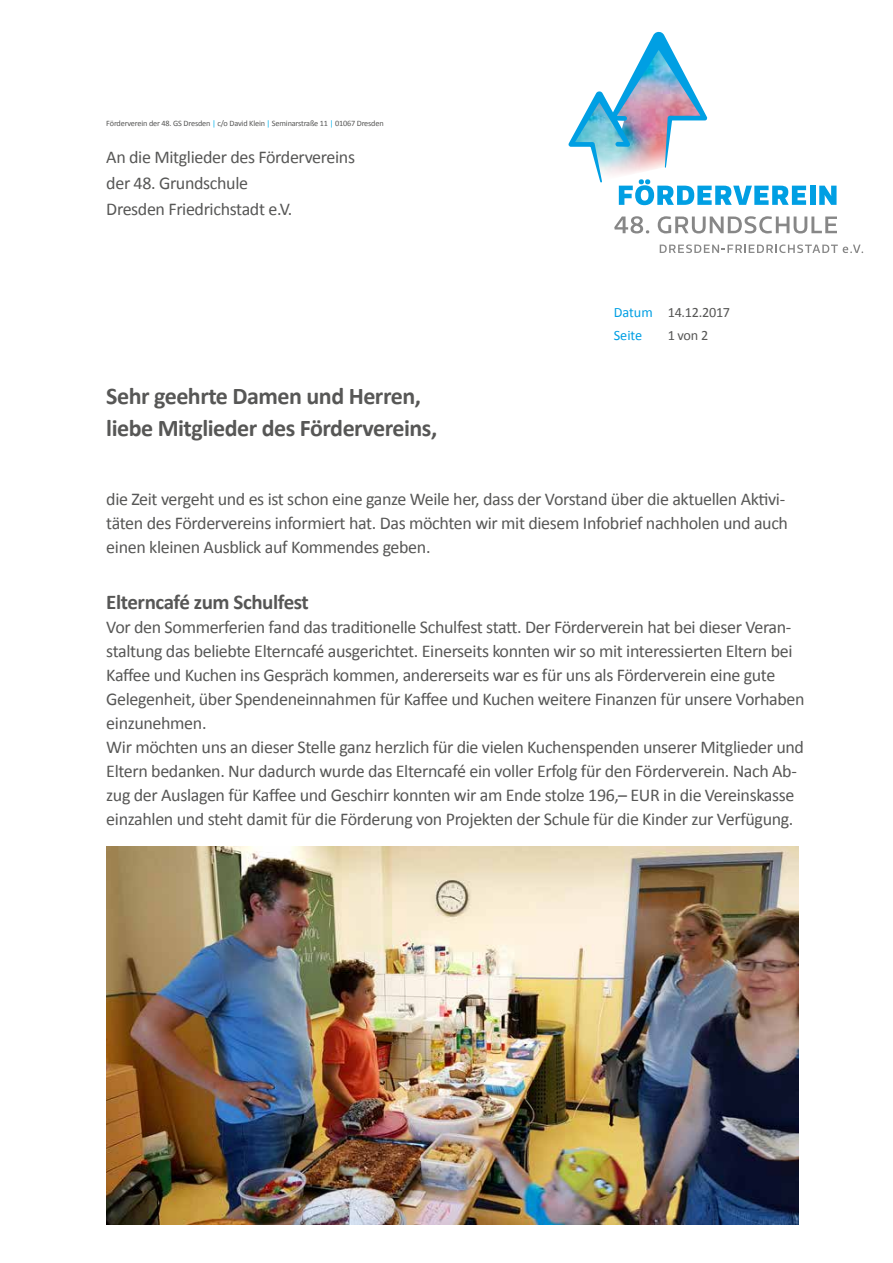
<style>
.page{position:relative;width:893px;height:1263px;background:#fff}
.page>*{position:absolute;margin:0;border:0;box-sizing:border-box;transform-origin:0 0}
.t1{font:700 24px/32.1px "Calibri";letter-spacing:-.02em;color:#575756}
.t2{font:700 21px "Calibri";letter-spacing:-.02em;color:#575756}
.t3{font:18px/24px "Calibri";letter-spacing:-.02em;color:#575756}
.t4{font:14.25px/23.1px "Calibri";letter-spacing:-.01em;color:#009fe3}
.t5{font:14.25px "Calibri";color:#575756}
.t6{font:8.25px "Calibri";letter-spacing:-.02em;color:#575756}
.s1{color:#00b1eb}
.s2{color:#575756}
</style>
<div class="page">
<svg style="left:568px;top:31px;width:238px;height:174px"></svg>
<div style="left:810px;top:186px;width:5px;height:19px;background:#009fe3"></div>
<svg style="left:819px;top:186px;width:17px;height:19px"></svg>
<svg style="left:614px;top:216px;width:35px;height:17px"></svg>
<svg style="left:658px;top:216px;width:179px;height:17px"></svg>
<svg style="left:660px;top:244px;width:203px;height:9px"></svg>
<img style="left:106px;top:846px;width:692px;height:379px">
<p class="t6" style="left:106px;top:118px;width:279px">Förderverein der 48. GS Dresden <span class="s1">|</span> c/o David Klein <span class="s1">|</span> Seminarstraße 11 <span class="s1">|</span> 01067 Dresden</p>
<p class="t3" style="left:106px;top:144px;width:250px;line-height:26.1px">An die Mitglieder des Fördervereins der 48. Grundschule<br>Dresden Friedrichstadt e.V.</p>
<h1 class="t1" style="left:106px;top:380px;width:332px">Sehr geehrte Damen und Herren, liebe Mitglieder des Fördervereins,</h1>
<p class="t4" style="left:614px;top:300px;width:118px">Datum <span class="s2">14.12.2017<br></span>Seite</p>
<p class="t5" style="left:668px;top:326px;width:42px">1 von 2</p>
<p class="t3" style="left:106px;top:487px;width:683px">die Zeit vergeht und es ist schon eine ganze Weile her, dass der Vorstand über die aktuellen Aktivi&shy;täten des Fördervereins informiert hat. Das möchten wir mit diesem Infobrief nachholen und auch einen kleinen Ausblick auf Kommendes geben.</p>
<p class="t2" style="left:106px;top:589px;width:204px">Elterncafé zum Schulfest</p>
<p class="t3" style="left:106px;top:615px;width:700px">Vor den Sommerferien fand das traditionelle Schulfest statt. Der Förderverein hat bei dieser Veran&shy;staltung das beliebte Elterncafé ausgerichtet. Einerseits konnten wir so mit interessierten Eltern bei Kaffee und Kuchen ins Gespräch kommen, andererseits war es für uns als Förderverein eine gute Gelegenheit, über Spendeneinnahmen für Kaffee und Kuchen weitere Finanzen für unsere Vorhaben einzunehmen.<br>Wir möchten uns an dieser Stelle ganz herzlich für die vielen Kuchenspenden unserer Mitglieder und Eltern bedanken. Nur dadurch wurde das Elterncafé ein voller Erfolg für den Förderverein. Nach Ab&shy;zug der Auslagen für Kaffee und Geschirr konnten wir am Ende stolze 196,– EUR in die Vereinskasse einzahlen und steht damit für die Förderung von Projekten der Schule für die Kinder zur Verfügung.</p>
</div>
